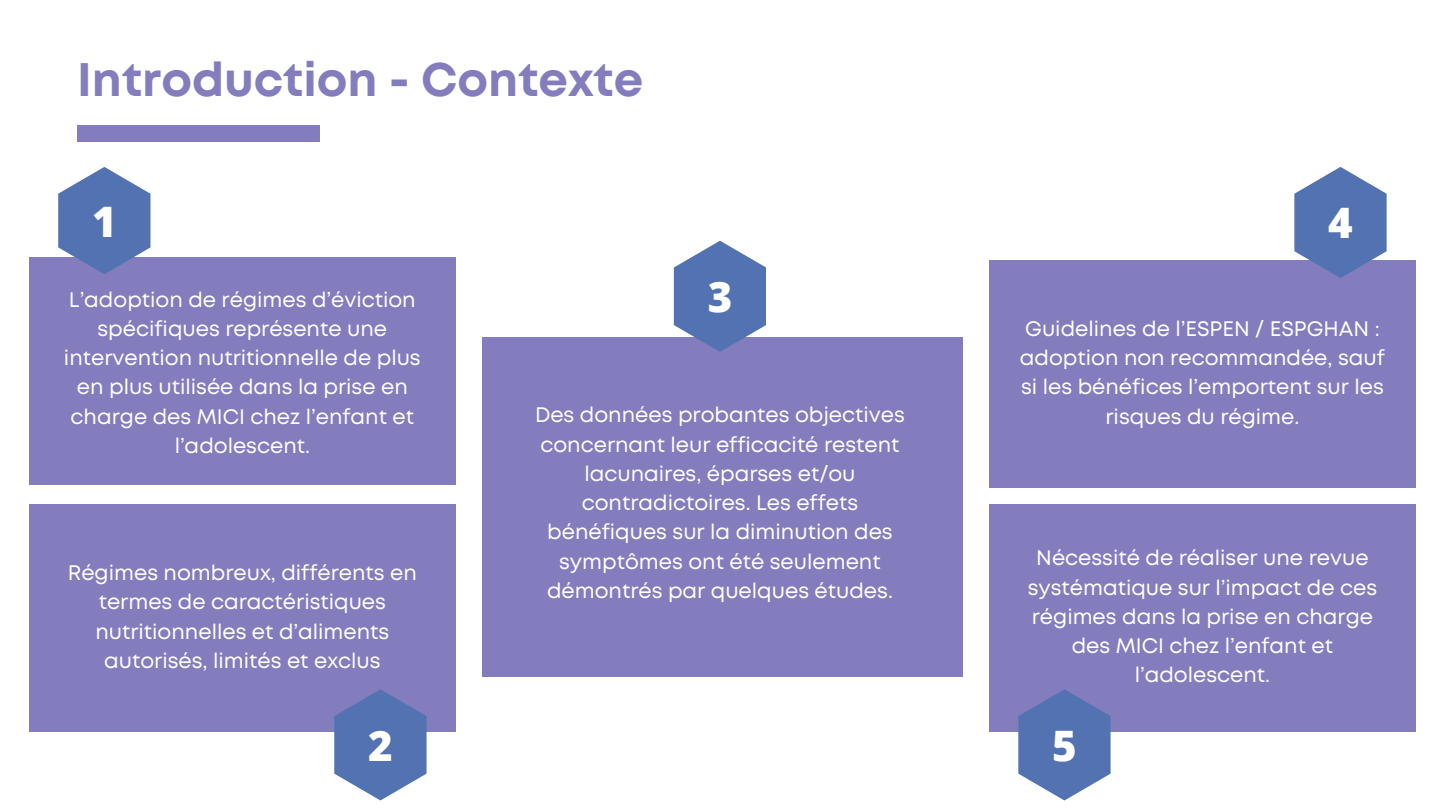
<style>
.page{position:relative;width:1440px;height:810px;background:#fff}
.page>*{position:absolute;margin:0;border:0;box-sizing:border-box;transform-origin:0 0}
.t1{font:700 47px "Mont";color:#837dbe}
.t2{font:800 42px "Open Sans";color:#fff}
.t3{font:21px/29.2px "Mont";color:#fff;text-align:center}
</style>
<div class="page">
<div style="left:77px;top:126px;width:243px;height:16px;background:#837dbe"></div>
<div style="left:29px;top:258px;width:426px;height:227px;background:#837dbe"></div>
<div style="left:482px;top:337px;width:481px;height:339px;background:#837dbe"></div>
<svg style="left:58px;top:167px;width:92px;height:107px"></svg>
<div style="left:989px;top:505px;width:426px;height:227px;background:#837dbe"></div>
<div style="left:29px;top:505px;width:426px;height:227px;background:#837dbe"></div>
<svg style="left:334px;top:689px;width:93px;height:111px"></svg>
<svg style="left:674px;top:241px;width:92px;height:111px"></svg>
<div style="left:989px;top:260px;width:426px;height:228px;background:#837dbe"></div>
<svg style="left:1294px;top:167px;width:93px;height:111px"></svg>
<svg style="left:1018px;top:689px;width:93px;height:111px"></svg>
<p class="t1" style="left:77px;top:62px;width:568px">Introduction - Contexte</p>
<h1 class="t2" style="left:92px;top:192px;width:26px">1</h1>
<p class="t3" style="left:64px;top:286px;width:358px">L’adoption de régimes d’éviction spécifiques représente une intervention nutritionnelle de plus en plus utilisée dans la prise en charge des MICI chez l’enfant et l’adolescent.</p>
<p class="t3" style="left:68px;top:560px;width:351px">Régimes nombreux, différents en termes de caractéristiques nutritionnelles et d’aliments autorisés, limités et exclus</p>
<p class="t2" style="left:368px;top:716px;width:26px">2</p>
<p class="t2" style="left:708px;top:267px;width:26px">3</p>
<p class="t3" style="left:535px;top:402px;width:371px">Des données probantes objectives concernant leur efficacité restent lacunaires, éparses et/ou contradictoires. Les effets bénéfiques sur la diminution des symptômes ont été seulement démontrés par quelques études.</p>
<p class="t2" style="left:1328px;top:193px;width:26px">4</p>
<p class="t3" style="left:1020px;top:315px;width:367px">Guidelines de l’ESPEN / ESPGHAN : adoption non recommandée, sauf si les bénéfices l’emportent sur les risques du régime.</p>
<p class="t3" style="left:1028px;top:545px;width:351px">Nécessité de réaliser une revue systématique sur l’impact de ces régimes dans la prise en charge des MICI chez l’enfant et l’adolescent.</p>
<p class="t2" style="left:1052px;top:716px;width:26px">5</p>
</div>
